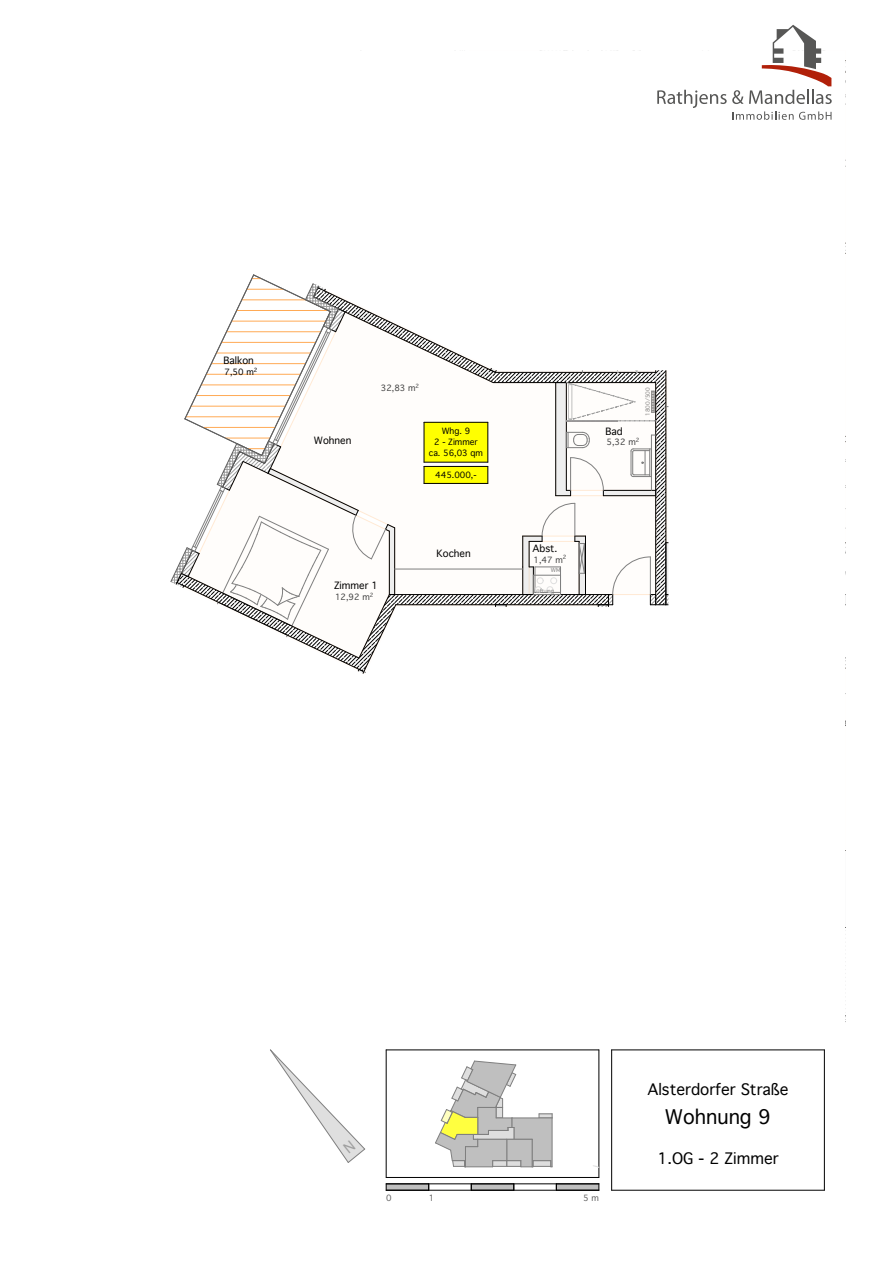
<style>
.page{position:relative;width:893px;height:1263px;background:#fff}
.page>*{position:absolute;margin:0;border:0;box-sizing:border-box;transform-origin:0 0}
.t1{font:19.35px "Geneva";color:#000}
.t2{font:15.15px "Geneva";color:#000}
.t3{font:9.6px "Geneva";color:#000}
.t4{font:8.25px/11.1px "Geneva";color:#000;text-align:center}
.t5{font:8.25px "Geneva";color:#404040}
.t6{font:8.25px "Geneva";color:#606060}
.t7{font:5.55px "Geneva";color:#7f7f7f}
</style>
<div class="page">
<div style="left:386px;top:1184px;width:42px;height:6px;background:#bfbfbf"></div>
<div style="left:471px;top:1184px;width:43px;height:6px;background:#bfbfbf"></div>
<div style="left:556px;top:1184px;width:43px;height:6px;background:#bfbfbf"></div>
<svg style="left:435px;top:1061px;width:118px;height:107px"></svg>
<hr style="left:611px;top:1190px;width:213px;height:1px;background:#000">
<hr style="left:611px;top:1050px;width:213px;height:1px;background:#000">
<hr style="left:611px;top:1050px;width:1px;height:140px;background:#000">
<hr style="left:824px;top:1050px;width:1px;height:140px;background:#000">
<hr style="left:386px;top:1050px;width:1px;height:127px;background:#000">
<hr style="left:386px;top:1177px;width:213px;height:1px;background:#000">
<hr style="left:598px;top:1050px;width:1px;height:127px;background:#000">
<hr style="left:386px;top:1050px;width:213px;height:1px;background:#000">
<hr style="left:386px;top:1184px;width:213px;height:1px;background:#000">
<hr style="left:386px;top:1190px;width:213px;height:1px;background:#000">
<svg style="left:170px;top:25px;width:662px;height:649px"></svg>
<svg style="left:270px;top:1049px;width:95px;height:114px"></svg>
<p class="t3" style="left:223px;top:355px;width:32px">Balkon</p>
<p class="t4" style="left:224px;top:366px;width:34px">7,50 m<sup>2</sup></p>
<p class="t3" style="left:314px;top:435px;width:39px">Wohnen</p>
<p class="t5" style="left:381px;top:383px;width:40px">32,83 m<sup>2</sup></p>
<p class="t4" style="left:429px;top:426px;width:56px">Whg. 9<br>2 - Zimmer ca. 56,03 qm</p>
<p class="t4" style="left:435px;top:469px;width:43px">445.000,-</p>
<p class="t3" style="left:334px;top:580px;width:46px">Zimmer 1</p>
<p class="t5" style="left:335px;top:592px;width:40px">12,92 m<sup>2</sup></p>
<p class="t3" style="left:436px;top:548px;width:36px">Kochen</p>
<p class="t3" style="left:532px;top:543px;width:27px">Abst.</p>
<p class="t7" style="left:551px;top:567px;width:11px">WM</p>
<p class="t7" style="left:533px;top:588px;width:22px">Lüftung</p>
<p class="t5" style="left:533px;top:555px;width:34px">1,47 m<sup>2</sup></p>
<p class="t3" style="left:605px;top:426px;width:19px">Bad</p>
<p class="t7" style="left:644px;top:416px;width:30px;rotate:-90deg">1800/500</p>
<p class="t5" style="left:606px;top:438px;width:34px">5,32 m<sup>2</sup></p>
<p class="t6" style="left:386px;top:1193px;width:7px">0</p>
<p class="t6" style="left:428px;top:1193px;width:7px">1</p>
<p class="t6" style="left:583px;top:1193px;width:17px">5 m</p>
<h2 class="t2" style="left:647px;top:1081px;width:143px">Alsterdorfer Straße</h2>
<h1 class="t1" style="left:665px;top:1106px;width:108px">Wohnung 9</h1>
<h2 class="t2" style="left:657px;top:1150px;width:123px">1.OG - 2 Zimmer</h2>
</div>
